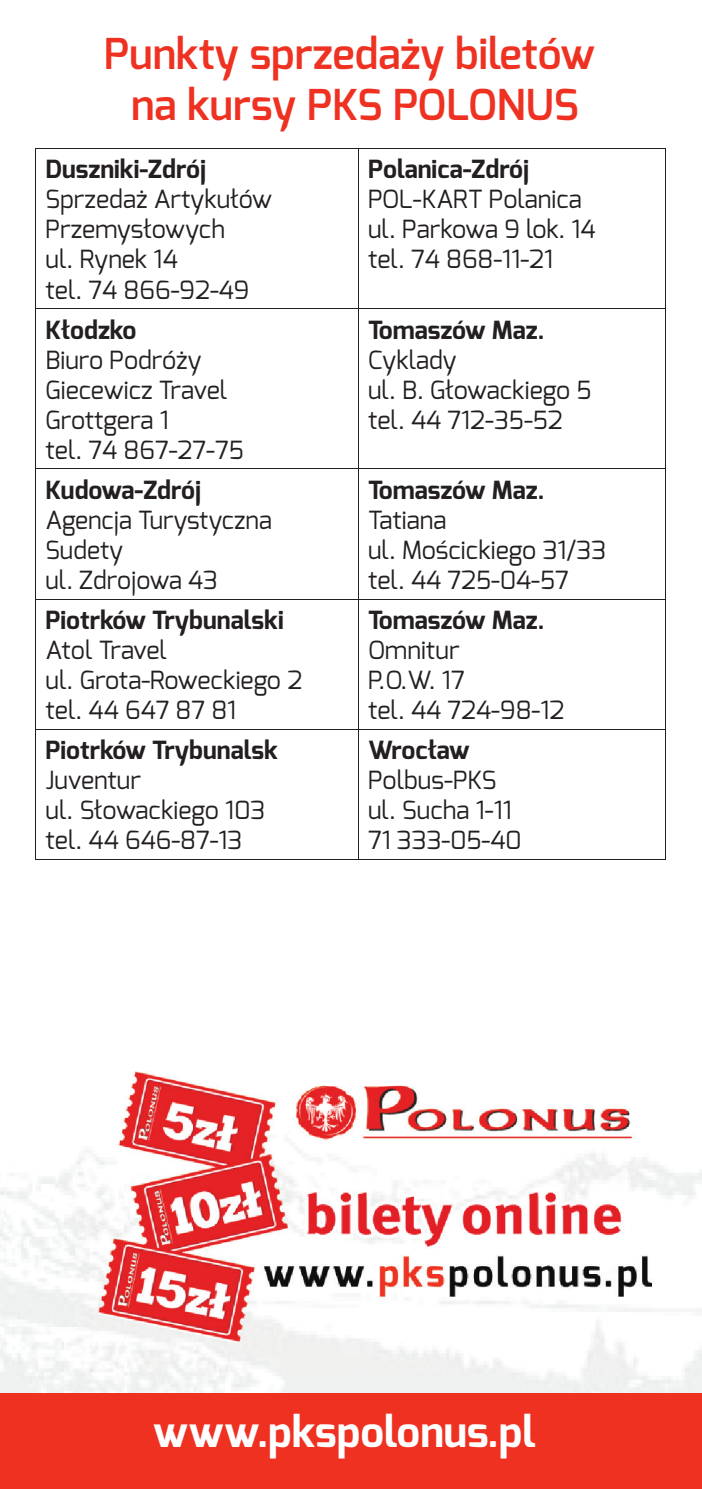
<style>
.page{position:relative;width:702px;height:1489px;background:#fff}
.page>*{position:absolute;margin:0;border:0;box-sizing:border-box;transform-origin:0 0}
.t1{font:600 42.5px/51px "Exo";color:#ef3122;text-align:center}
.t2{font:700 42.5px "Exo";color:#fff}
.t3{font:25px/30px "Exo";color:#231f20}
.t4{font:700 25px "Exo";color:#231f20}
</style>
<div class="page">
<div style="left:0;top:1393px;width:702px;height:95px;background:#ef3122"></div>
<img style="left:76px;top:1071px;width:579px;height:301px">
<hr style="left:358px;top:148px;width:307px;height:1px;background:#231f20">
<hr style="left:665px;top:149px;width:1px;height:159px;background:#231f20">
<hr style="left:358px;top:308px;width:307px;height:1px;background:#231f20">
<hr style="left:665px;top:308px;width:1px;height:161px;background:#231f20">
<hr style="left:358px;top:468px;width:307px;height:1px;background:#231f20">
<hr style="left:665px;top:469px;width:1px;height:130px;background:#231f20">
<hr style="left:358px;top:598px;width:307px;height:1px;background:#231f20">
<hr style="left:665px;top:599px;width:1px;height:130px;background:#231f20">
<hr style="left:358px;top:729px;width:307px;height:1px;background:#231f20">
<hr style="left:358px;top:859px;width:307px;height:1px;background:#231f20">
<hr style="left:665px;top:729px;width:1px;height:130px;background:#231f20">
<hr style="left:35px;top:148px;width:323px;height:1px;background:#231f20">
<hr style="left:36px;top:308px;width:322px;height:1px;background:#231f20">
<hr style="left:36px;top:468px;width:322px;height:1px;background:#231f20">
<hr style="left:36px;top:598px;width:322px;height:1px;background:#231f20">
<hr style="left:36px;top:729px;width:322px;height:1px;background:#231f20">
<hr style="left:35px;top:859px;width:323px;height:1px;background:#231f20">
<hr style="left:35px;top:149px;width:1px;height:159px;background:#231f20">
<hr style="left:358px;top:149px;width:1px;height:159px;background:#231f20">
<hr style="left:35px;top:308px;width:1px;height:161px;background:#231f20">
<hr style="left:358px;top:309px;width:1px;height:159px;background:#231f20">
<hr style="left:35px;top:469px;width:1px;height:130px;background:#231f20">
<hr style="left:358px;top:469px;width:1px;height:129px;background:#231f20">
<hr style="left:35px;top:599px;width:1px;height:130px;background:#231f20">
<hr style="left:358px;top:599px;width:1px;height:130px;background:#231f20">
<hr style="left:35px;top:729px;width:1px;height:130px;background:#231f20">
<hr style="left:358px;top:729px;width:1px;height:130px;background:#231f20">
<h1 class="t1" style="left:104px;top:28px;width:492px">Punkty sprzedaży biletów na kursy PKS POLONUS</h1>
<p class="t4" style="left:45px;top:153px;width:162px">Duszniki-Zdrój</p>
<p class="t3" style="left:45px;top:184px;width:228px">Sprzedaż Artykułów<br>Przemysłowych<br>ul. Rynek 14<br>tel. 74 866-92-49</p>
<p class="t4" style="left:45px;top:313px;width:92px">Kłodzko</p>
<p class="t3" style="left:45px;top:344px;width:200px">Biuro Podróży<br>Giecewicz Travel<br>Grottgera 1<br>tel. 74 867-27-75</p>
<p class="t4" style="left:45px;top:474px;width:157px">Kudowa-Zdrój</p>
<p class="t3" style="left:45px;top:505px;width:228px">Agencja Turystyczna<br>Sudety<br>ul. Zdrojowa 43</p>
<p class="t4" style="left:45px;top:604px;width:240px">Piotrków Trybunalski</p>
<p class="t3" style="left:45px;top:635px;width:258px">Atol Travel<br>ul. Grota-Roweckiego 2 tel. 44 647 87 81</p>
<p class="t4" style="left:45px;top:734px;width:234px">Piotrków Trybunalsk</p>
<p class="t3" style="left:45px;top:765px;width:221px">Juventur<br>ul. Słowackiego 103 tel. 44 646-87-13</p>
<p class="t4" style="left:368px;top:153px;width:163px">Polanica-Zdrój</p>
<p class="t3" style="left:368px;top:184px;width:229px">POL-KART Polanica ul. Parkowa 9 lok. 14 tel. 74 868-11-21</p>
<p class="t4" style="left:368px;top:313px;width:178px">Tomaszów Maz.</p>
<p class="t3" style="left:368px;top:344px;width:225px">Cyklady<br>ul. B. Głowackiego 5 tel. 44 712-35-52</p>
<p class="t4" style="left:368px;top:474px;width:178px">Tomaszów Maz.</p>
<p class="t3" style="left:368px;top:505px;width:240px">Tatiana<br>ul. Mościckiego 31/33 tel. 44 725-04-57</p>
<p class="t4" style="left:368px;top:604px;width:178px">Tomaszów Maz.</p>
<p class="t3" style="left:368px;top:635px;width:198px">Omnitur<br>P.O.W. 17<br>tel. 44 724-98-12</p>
<p class="t4" style="left:368px;top:734px;width:103px">Wrocław</p>
<p class="t3" style="left:368px;top:765px;width:155px">Polbus-PKS ul. Sucha 1-11<br>71 333-05-40</p>
<h1 class="t2" style="left:153px;top:1403px;width:384px">www.pkspolonus.pl</h1>
</div>
